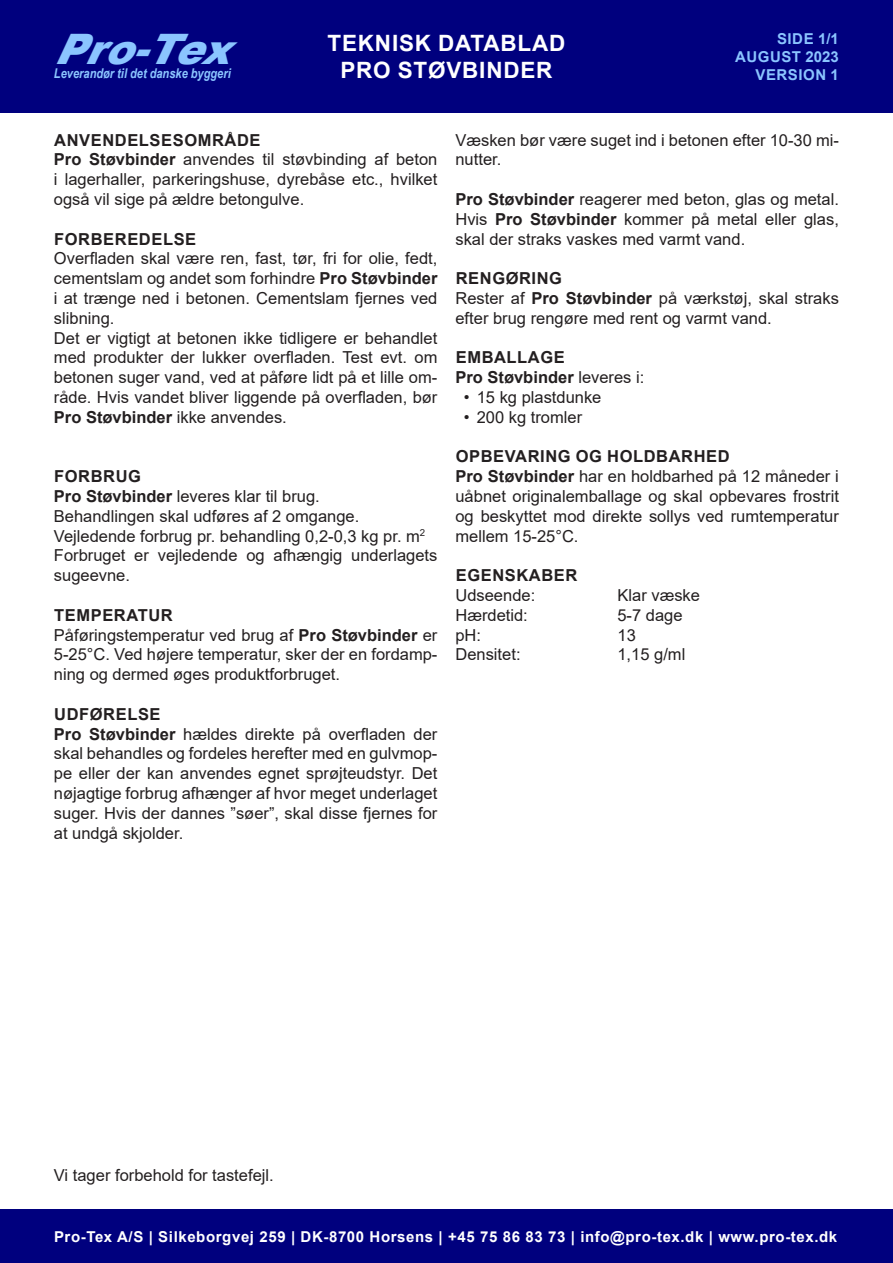
<style>
.page{position:relative;width:893px;height:1263px;background:#fff}
.page>*{position:absolute;margin:0;border:0;box-sizing:border-box;transform-origin:0 0}
.t1{font:italic 900 42px "Arial";color:#8bc5ff}
.t2{font:700 22.5px/27px "Arial";letter-spacing:.035em;color:#fff;text-align:center}
.t3{font:16.5px/19.8px "Arial";color:#231f20;text-align:justify}
.t4{font:700 16.5px "Arial";letter-spacing:.035em;color:#231f20}
.t5{font:700 16.5px "Arial";color:#231f20}
.t6{font:700 15px "Arial";letter-spacing:.04em;color:#fff}
.t7{font:700 15px/18px "Arial";letter-spacing:.035em;color:#8bc5ff;text-align:right}
.t8{font:italic 700 13.5px "Arial Narrow";color:#8bc5ff}
.s1{font-weight:700}
.s2{font-weight:400}
</style>
<div class="page">
<div style="left:0;top:0;width:893px;height:112px;background:#00007e"></div>
<div style="left:0;top:1210px;width:893px;height:53px;background:#00007e"></div>
<h1 class="t1" style="left:54px;top:19px;width:203px">Pro-Tex</h1>
<p class="t8" style="left:54px;top:63px;width:178px">Leverandør til det danske byggeri</p>
<h2 class="t2" style="left:328px;top:30px;width:239px">TEKNISK DATABLAD<br>PRO STØVBINDER</h2>
<p class="t7" style="left:735px;top:30px;width:105px">SIDE 1/1<br>AUGUST 2023<br>VERSION 1</p>
<p class="t4" style="left:54px;top:128px;width:208px">ANVENDELSESOMRÅDE</p>
<p class="t3" style="left:54px;top:150px;width:385px"><span class="s1">Pro Støvbinder</span> anvendes til støvbinding af beton i lagerhaller, parkeringshuse, dyrebåse etc., hvilket også vil sige på ældre betongulve.</p>
<p class="t4" style="left:54px;top:227px;width:144px">FORBEREDELSE</p>
<p class="t3" style="left:54px;top:249px;width:385px">Overfladen skal være ren, fast, tør, fri for olie, fedt, cementslam og andet som forhindre <span class="s1">Pro Støvbinder </span>i at trænge ned i betonen. Cementslam fjernes ved slibning.</p>
<p class="t3" style="left:54px;top:328px;width:385px">Det er vigtigt at betonen ikke tidligere er behandlet med produkter der lukker overfladen. Test evt. om betonen suger vand, ved at påføre lidt på et lille om&shy;råde. Hvis vandet bliver liggende på overfladen, bør <span class="s1">Pro Støvbinder</span> ikke anvendes.</p>
<p class="t4" style="left:54px;top:465px;width:88px">FORBRUG</p>
<p class="t3" style="left:54px;top:486px;width:267px"><span class="s1">Pro Støvbinder</span> leveres klar til brug.</p>
<p class="t3" style="left:54px;top:506px;width:307px">Behandlingen skal udføres af 2 omgange.</p>
<p class="t3" style="left:54px;top:526px;width:373px">Vejledende forbrug pr. behandling 0,2-0,3 kg pr. m<sup>2</sup></p>
<p class="t3" style="left:54px;top:546px;width:385px">Forbruget er vejledende og afhængig underlagets sugeevne.</p>
<p class="t4" style="left:54px;top:603px;width:120px">TEMPERATUR</p>
<p class="t3" style="left:54px;top:625px;width:385px">Påføringstemperatur ved brug af <span class="s1">Pro Støvbinder</span> er 5-25°C. Ved højere temperatur, sker der en fordamp&shy;ning og dermed øges produktforbruget.</p>
<p class="t4" style="left:54px;top:702px;width:108px">UDFØRELSE</p>
<p class="t3" style="left:54px;top:724px;width:385px"><span class="s1">Pro Støvbinder</span> hældes direkte på overfladen der skal behandles og fordeles herefter med en gulvmop&shy;pe eller der kan anvendes egnet sprøjteudstyr. Det nøjagtige forbrug afhænger af hvor meget underlaget suger. Hvis der dannes ”søer”, skal disse fjernes for at undgå skjolder.</p>
<p class="t3" style="left:455px;top:130px;width:385px">Væsken bør være suget ind i betonen efter 10-30 mi&shy;nutter.</p>
<p class="t3" style="left:455px;top:189px;width:385px"><span class="s1">Pro Støvbinder</span> reagerer med beton, glas og metal.<br>Hvis <span class="s1">Pro Støvbinder</span> kommer på metal eller glas, skal der straks vaskes med varmt vand.</p>
<p class="t4" style="left:456px;top:267px;width:108px">RENGØRING</p>
<p class="t3" style="left:455px;top:288px;width:385px">Rester af <span class="s1">Pro Støvbinder</span> på værkstøj, skal straks efter brug rengøre med rent og varmt vand.</p>
<p class="t4" style="left:456px;top:346px;width:111px">EMBALLAGE</p>
<p class="t5" style="left:455px;top:366px;width:190px">Pro Støvbinder <span class="s2">leveres i:</span></p>
<p class="t3" style="left:464px;top:387px;width:139px">• 15 kg plastdunke</p>
<p class="t3" style="left:464px;top:407px;width:120px">• 200 kg tromler</p>
<p class="t4" style="left:456px;top:445px;width:275px">OPBEVARING OG HOLDBARHED</p>
<p class="t3" style="left:455px;top:466px;width:385px"><span class="s1">Pro Støvbinder</span> har en holdbarhed på 12 måneder i uåbnet originalemballage og skal opbevares frostrit og beskyttet mod direkte sollys ved rumtemperatur mellem 15-25°C.</p>
<p class="t4" style="left:456px;top:564px;width:123px">EGENSKABER</p>
<p class="t3" style="left:455px;top:585px;width:81px">Udseende:</p>
<p class="t3" style="left:617px;top:585px;width:84px">Klar væske</p>
<p class="t3" style="left:455px;top:605px;width:74px">Hærdetid:</p>
<p class="t3" style="left:617px;top:605px;width:67px">5-7 dage</p>
<p class="t3" style="left:455px;top:625px;width:27px">pH:</p>
<p class="t3" style="left:617px;top:625px;width:20px">13</p>
<p class="t3" style="left:455px;top:645px;width:67px">Densitet:</p>
<p class="t3" style="left:617px;top:645px;width:69px">1,15 g/ml</p>
<p class="t3" style="left:54px;top:1166px;width:221px">Vi tager forbehold for tastefejl.</p>
<p class="t6" style="left:54px;top:1226px;width:785px">Pro-Tex A/S | Silkeborgvej 259 | DK-8700 Horsens | +45 75 86 83 73 | info@pro-tex.dk | www.pro-tex.dk</p>
</div>
